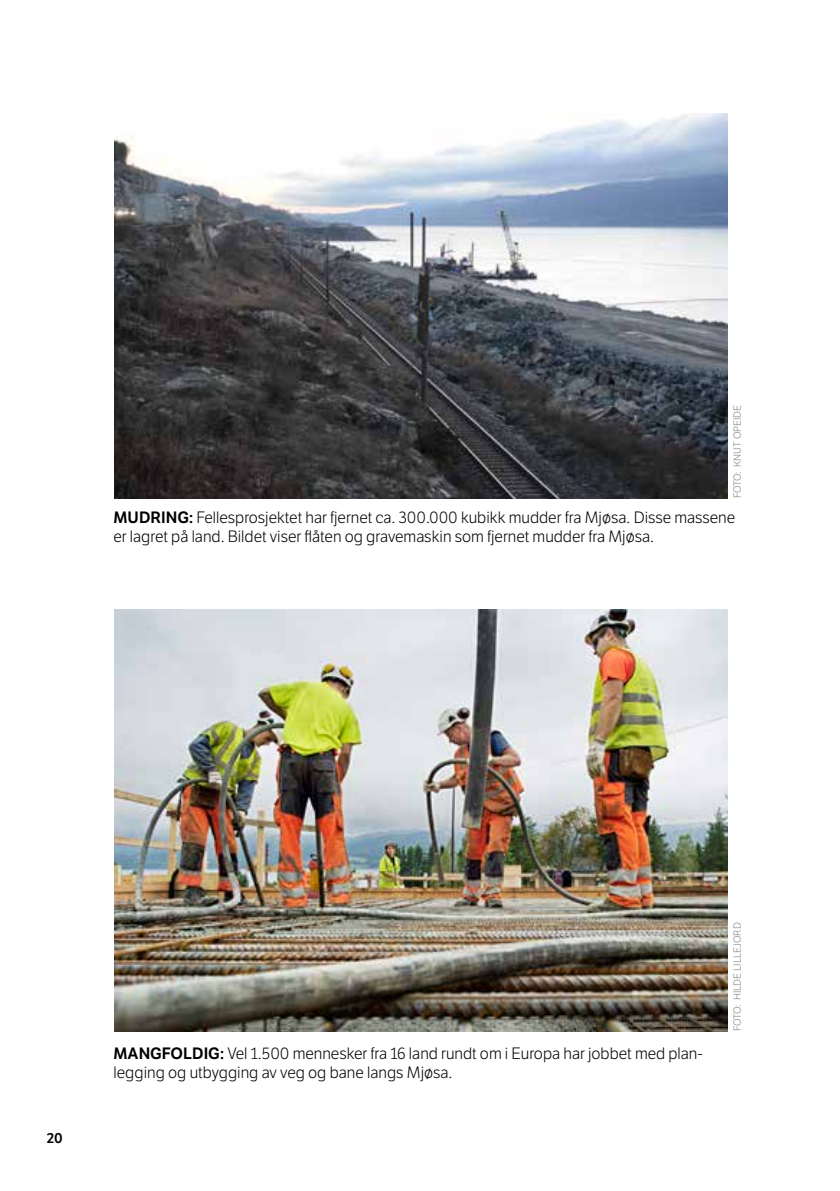
<style>
.page{position:relative;width:840px;height:1191px;background:#fff}
.page>*{position:absolute;margin:0;border:0;box-sizing:border-box;transform-origin:0 0}
.t1{font:300 16px/19.2px "LFT Etica";color:#000}
.t2{font:600 16px "LFT Etica";color:#000}
.t3{font:600 14px "LFT Etica";color:#000}
.t4{font:300 10px "LFT Etica";color:#808285}
.s1{font-weight:600}
</style>
<div class="page">
<img style="left:115px;top:113px;width:612px;height:385px">
<img style="left:115px;top:609px;width:612px;height:422px">
<p class="t4" style="left:731px;top:498px;width:94px;rotate:-90deg">Foto: KNut opeide</p>
<p class="t1" style="left:113px;top:508px;width:622px"><span class="s1">MUDRING:</span> Fellesprosjektet har fjernet ca. 300.000 kubikk mudder fra Mjøsa. Disse massene er lagret på land. Bildet viser flåten og gravemaskin som fjernet mudder fra Mjøsa.</p>
<p class="t3" style="left:47px;top:1129px;width:17px">20</p>
<p class="t2" style="left:113px;top:1043px;width:27px">MANG</p>
<p class="t1" style="left:113px;top:1043px;width:590px;text-indent:48px"><span class="s1">FOLDIG:</span> Vel 1.500 mennesker fra 16 land rundt om i Europa har jobbet med plan&shy;legging og utbygging av veg og bane langs Mjøsa.</p>
<p class="t4" style="left:731px;top:1031px;width:109px;rotate:-90deg">Foto: Hilde Lillejord</p>
</div>
